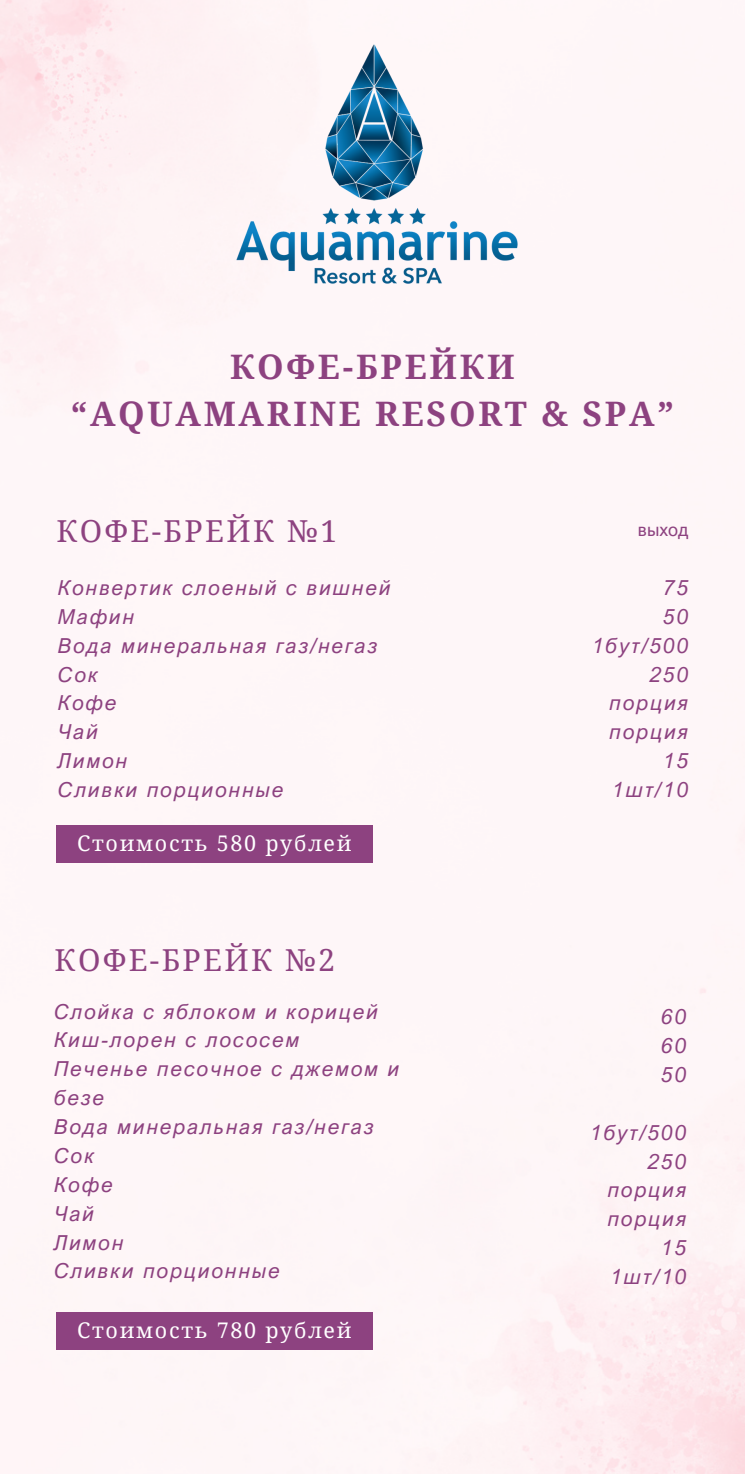
<style>
.page{position:relative;width:745px;height:1474px;background:#fff}
.page>*{position:absolute;margin:0;border:0;box-sizing:border-box;transform-origin:0 0}
.t1{font:700 33.77px/47.2px "Noto Serif";letter-spacing:.08em;color:#8d4280;text-align:center}
.t2{font:30.28px "Noto Serif";letter-spacing:.08em;color:#8d4280}
.t3{font:21.53px "Noto Serif";letter-spacing:.08em;color:#fff}
.t4{font:italic 20.65px/28.9px "Arial Nova";letter-spacing:.095em;color:#8d4280}
.t5{font:17.85px "Arial Nova";color:#8d4280}
</style>
<div class="page">
<div style="left:0;top:0;width:744px;height:1474px;background:#fef6f8"></div>
<img style="left:227px;top:44px;width:290px;height:277px">
<div style="left:56px;top:825px;width:316px;height:38px;background:#8d4280"></div>
<div style="left:56px;top:1312px;width:316px;height:38px;background:#8d4280"></div>
<p class="t1" style="left:71px;top:342px;width:604px">КОФЕ-БРЕЙКИ<br>“AQUAMARINE RESORT &amp; SPA”</p>
<h1 class="t2" style="left:56px;top:510px;width:282px">КОФЕ-БРЕЙК №1</h1>
<h2 class="t4" style="left:58px;top:573px;width:334px">Конвертик слоеный с вишней<br>Мафин<br>Вода минеральная газ/негаз<br>Сок<br>Кофе<br>Чай<br>Лимон<br>Cливки порционные</h2>
<h3 class="t3" style="left:77px;top:828px;width:276px">Стоимость 580 рублей</h3>
<h3 class="t5" style="left:637px;top:519px;width:52px">выход</h3>
<h3 class="t4" style="left:592px;top:573px;width:97px;text-align:right">75<br>50<br>1бут/500<br>250 порция порция<br>15<br>1шт/10</h3>
<h2 class="t2" style="left:54px;top:939px;width:282px">КОФЕ-БРЕЙК №2</h2>
<h3 class="t4" style="left:54px;top:996px;width:346px">Слойка с яблоком и корицей<br>Киш-лорен с лососем<br>Печенье песочное с джемом и безе<br>Вода минеральная газ/негаз<br>Сок<br>Кофе<br>Чай<br>Лимон<br>Cливки порционные</h3>
<h3 class="t4" style="left:661px;top:1002px;width:26px;text-align:justify">60<br>60<br>50</h3>
<h3 class="t4" style="left:590px;top:1117px;width:97px;text-align:right">1бут/500<br>250 порция порция<br>15<br>1шт/10</h3>
<h3 class="t3" style="left:77px;top:1315px;width:276px">Стоимость 780 рублей</h3>
</div>
